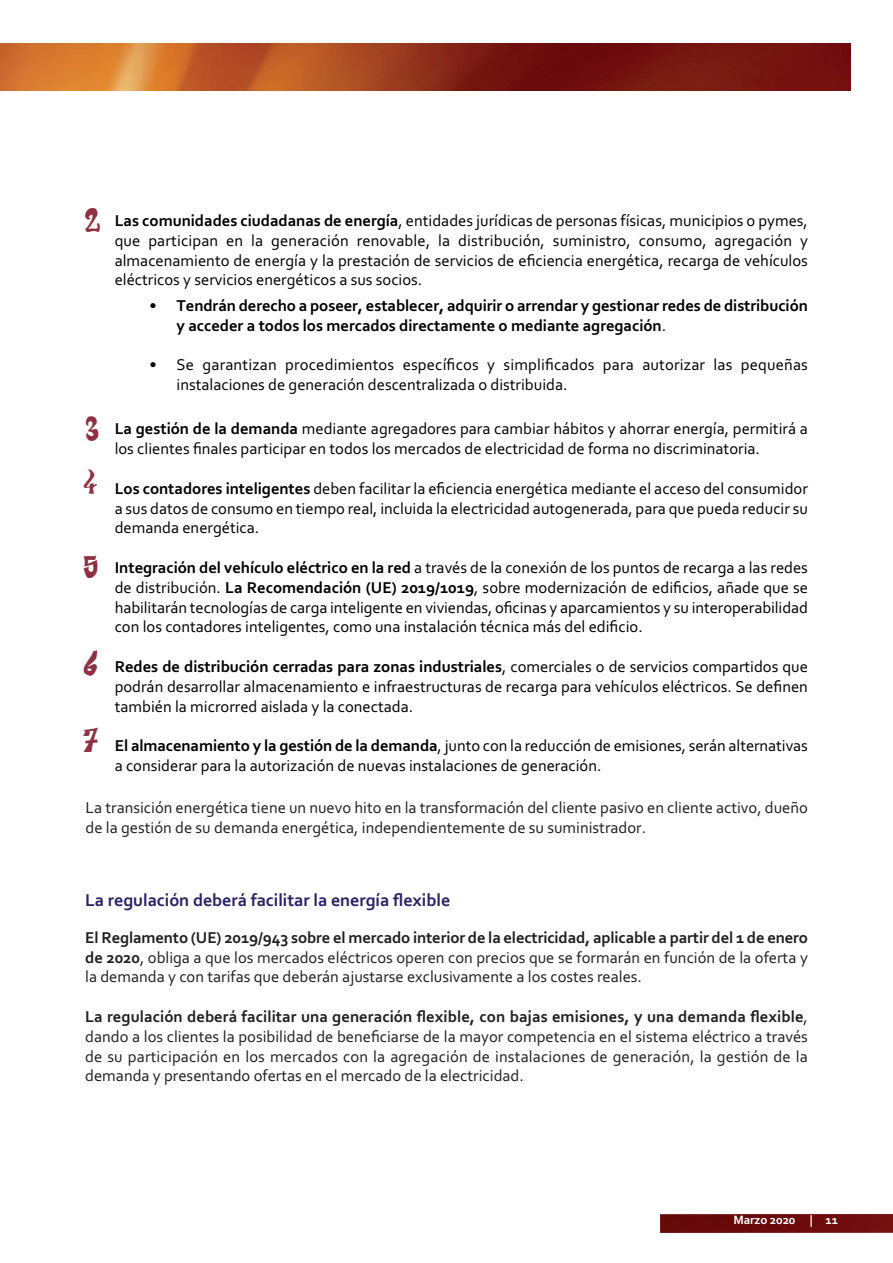
<style>
.page{position:relative;width:893px;height:1263px;background:#fff}
.page>*{position:absolute;margin:0;border:0;box-sizing:border-box;transform-origin:0 0}
.t1{font:27px/52.9px "El&Font";color:#8f2f3f}
.t2{font:700 18px "Corbel";color:#282466}
.t3{font:16.5px/19.8px "Corbel";color:#000;text-align:justify}
.t4{font:16.5px/19.8px "Corbel";color:#231f20;text-align:justify}
.t5{font:700 16.5px/19.8px "Corbel";letter-spacing:-.005em;color:#000}
.t6{font:700 12.6px "Corbel";letter-spacing:-.005em;color:#fff}
.s1{font-weight:700}
.s2{font-weight:400}
</style>
<div class="page">
<img style="left:660px;top:1214px;width:233px;height:19px">
<img style="left:0;top:44px;width:850px;height:47px">
<h1 class="t1" style="left:85px;top:196px;width:17px">2</h1>
<h1 class="t1" style="left:84px;top:405px;width:18px">3<br>4</h1>
<h1 class="t1" style="left:84px;top:542px;width:15px">5</h1>
<h1 class="t1" style="left:84px;top:639px;width:17px">6</h1>
<h1 class="t1" style="left:84px;top:717px;width:16px">7</h1>
<p class="t3" style="left:115px;top:210px;width:695px"><span class="s1">Las comunidades ciudadanas de energía</span>, entidades jurídicas de personas físicas, municipios o pymes, que participan en la generación renovable, la distribución, suministro, consumo, agregación y almacenamiento de energía y la prestación de servicios de eficiencia energética, recarga de vehículos eléctricos y servicios energéticos a sus socios.</p>
<p class="t5" style="left:177px;top:295px;width:633px;text-indent:-27px">• Tendrán derecho a poseer, establecer, adquirir o arrendar y gestionar redes de distribución y acceder a todos los mercados directamente o mediante agregación<span class="s2">.</span></p>
<p class="t3" style="left:177px;top:355px;width:633px;text-indent:-27px">• Se garantizan procedimientos específicos y simplificados para autorizar las pequeñas instalaciones de generación descentralizada o distribuida.</p>
<p class="t3" style="left:115px;top:419px;width:695px"><span class="s1">La gestión de la demanda</span> mediante agregadores para cambiar hábitos y ahorrar energía, permitirá a los clientes finales participar en todos los mercados de electricidad de forma no discriminatoria.</p>
<p class="t3" style="left:115px;top:478px;width:695px"><span class="s1">Los contadores inteligentes</span> deben facilitar la eficiencia energética mediante el acceso del consumidor a sus datos de consumo en tiempo real, incluida la electricidad autogenerada, para que pueda reducir su demanda energética.</p>
<p class="t3" style="left:115px;top:557px;width:695px"><span class="s1">Integración del vehículo eléctrico en la red</span> a través de la conexión de los puntos de recarga a las redes de distribución. <span class="s1">La Recomendación (UE) 2019/1019</span>, sobre modernización de edificios, añade que se habilitarán tecnologías de carga inteligente en viviendas, oficinas y aparcamientos y su interoperabilidad con los contadores inteligentes, como una instalación técnica más del edificio.</p>
<p class="t3" style="left:115px;top:656px;width:695px"><span class="s1">Redes de distribución cerradas para zonas industriales</span>, comerciales o de servicios compartidos que podrán desarrollar almacenamiento e infraestructuras de recarga para vehículos eléctricos. Se definen también la microrred aislada y la conectada.</p>
<p class="t3" style="left:115px;top:736px;width:695px"><span class="s1">El almacenamiento y la gestión de la demanda</span>, junto con la reducción de emisiones, serán alternativas a considerar para la autorización de nuevas instalaciones de generación.</p>
<p class="t4" style="left:86px;top:797px;width:724px">La transición energética tiene un nuevo hito en la transformación del cliente pasivo en cliente activo, dueño de la gestión de su demanda energética, independientemente de su suministrador.</p>
<p class="t2" style="left:85px;top:889px;width:366px">La regulación deberá facilitar la energía flexible</p>
<p class="t4" style="left:85px;top:927px;width:724px"><span class="s1">El Reglamento (UE) 2019/943 sobre el mercado interior de la electricidad, aplicable a partir del 1 de enero de 2020</span>, obliga a que los mercados eléctricos operen con precios que se formarán en función de la oferta y la demanda y con tarifas que deberán ajustarse exclusivamente a los costes reales.</p>
<p class="t4" style="left:85px;top:1006px;width:724px"><span class="s1">La regulación deberá facilitar una generación flexible, con bajas emisiones, y una demanda flexible</span>, dando a los clientes la posibilidad de beneficiarse de la mayor competencia en el sistema eléctrico a través de su participación en los mercados con la agregación de instalaciones de generación, la gestión de la demanda y presentando ofertas en el mercado de la electricidad.</p>
<p class="t6" style="left:733px;top:1212px;width:106px">Marzo 2020 | 11</p>
</div>
